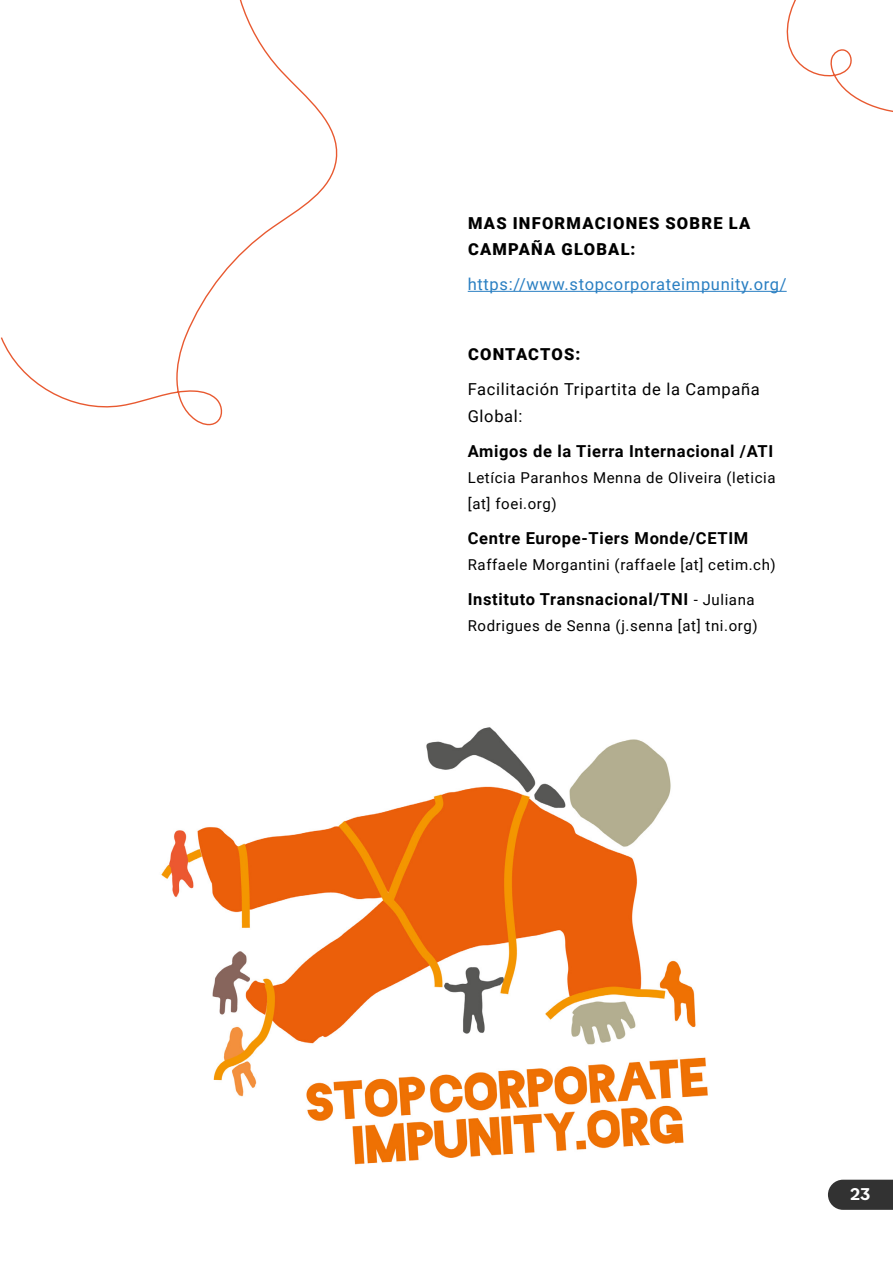
<style>
.page{position:relative;width:893px;height:1263px;background:#fff}
.page>*{position:absolute;margin:0;border:0;box-sizing:border-box;transform-origin:0 0}
.t1{font:700 18px "Bilo";color:#fff}
.t2{font:700 16.5px "Roboto";letter-spacing:.04em;color:#000}
.t3{font:900 16.5px/26.1px "Roboto";letter-spacing:.075em;color:#000}
.t4{font:16.5px/26.1px "Roboto";letter-spacing:.04em;color:#000}
.t5{font:16.5px "Roboto";letter-spacing:.04em;color:#2a7fc2}
.t6{font:15px/26.1px "Roboto";letter-spacing:.04em;color:#000}
.s1{font-weight:400;font-size:15px}
</style>
<div class="page">
<svg style="left:828px;top:1180px;width:65px;height:30px"></svg>
<img style="left:161px;top:727px;width:547px;height:438px">
<hr style="left:468px;top:291px;width:319px;height:1px;background:#2a7fc2">
<svg style="left:1px;top:0;width:337px;height:426px"></svg>
<svg style="left:786px;top:0;width:107px;height:112px"></svg>
<p class="t3" style="left:468px;top:209px;width:284px">MAS INFORMACIONES SOBRE LA<br>CAMPAÑA GLOBAL:</p>
<p class="t5" style="left:468px;top:273px;width:320px">https://www.stopcorporateimpunity.org/</p>
<p class="t3" style="left:468px;top:341px;width:114px">CONTACTOS:</p>
<p class="t4" style="left:468px;top:376px;width:294px">Facilitación Tripartita de la Campaña<br>Global:</p>
<p class="t2" style="left:468px;top:439px;width:307px">Amigos de la Tierra Internacional /ATI</p>
<p class="t6" style="left:468px;top:464px;width:309px">Letícia Paranhos Menna de Oliveira (leticia [at] foei.org)</p>
<p class="t2" style="left:468px;top:526px;width:282px">Centre Europe-Tiers Monde/CETIM</p>
<p class="t6" style="left:468px;top:551px;width:310px">Raffaele Morgantini (raffaele [at] cetim.ch)</p>
<p class="t2" style="left:468px;top:588px;width:288px">Instituto Transnacional/TNI <span class="s1">- Juliana</span></p>
<p class="t6" style="left:468px;top:612px;width:291px">Rodrigues de Senna (j.senna [at] tni.org)</p>
<p class="t1" style="left:850px;top:1181px;width:22px">23</p>
</div>
